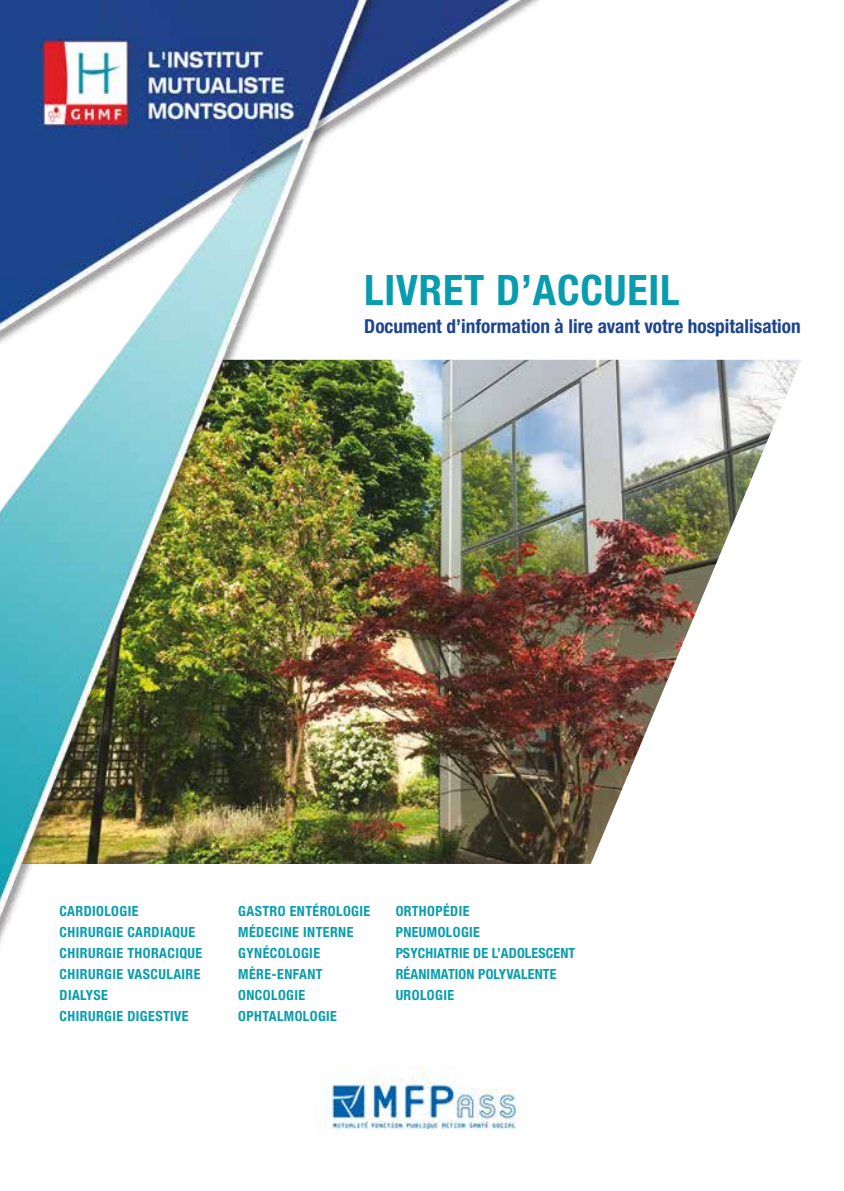
<style>
.page{position:relative;width:844px;height:1191px;background:#fff}
.page>*{position:absolute;margin:0;border:0;box-sizing:border-box;transform-origin:0 0}
.t1{font:700 condensed 42px "Helvetica Neue LT Std";letter-spacing:.02em;color:#089dae}
.t2{font:700 condensed 19.25px "Helvetica Neue LT Std";color:#1d448c}
.t3{font:700 condensed 14px/21px "Helvetica Neue LT Std";letter-spacing:.03em;color:#089dae}
.t4{font:700 condensed 14px/21px "Helvetica Neue LT Std";letter-spacing:.01em;color:#089dae}
</style>
<div class="page">
<img style="left:0;top:0;width:801px;height:1068px">
<img style="left:325px;top:1068px;width:192px;height:62px">
<h1 class="t1" style="left:364px;top:264px;width:317px">LIVRET D’ACCUEIL</h1>
<h2 class="t2" style="left:364px;top:314px;width:438px">Document d’information à lire avant votre hospitalisation</h2>
<p class="t3" style="left:60px;top:900px;width:144px">CARDIOLOGIE<br>CHIRURGIE CARDIAQUE<br>CHIRURGIE THORACIQUE<br>CHIRURGIE VASCULAIRE<br>DIALYSE<br>CHIRURGIE DIGESTIVE</p>
<p class="t3" style="left:238px;top:900px;width:133px">GASTRO ENTÉROLOGIE<br>MÉDECINE INTERNE<br>GYNÉCOLOGIE<br>MÈRE-ENFANT<br>ONCOLOGIE<br>OPHTALMOLOGIE</p>
<p class="t4" style="left:395px;top:900px;width:181px">ORTHOPÉDIE<br>PNEUMOLOGIE<br>PSYCHIATRIE DE L’ADOLESCENT<br>RÉANIMATION POLYVALENTE<br>UROLOGIE</p>
</div>
